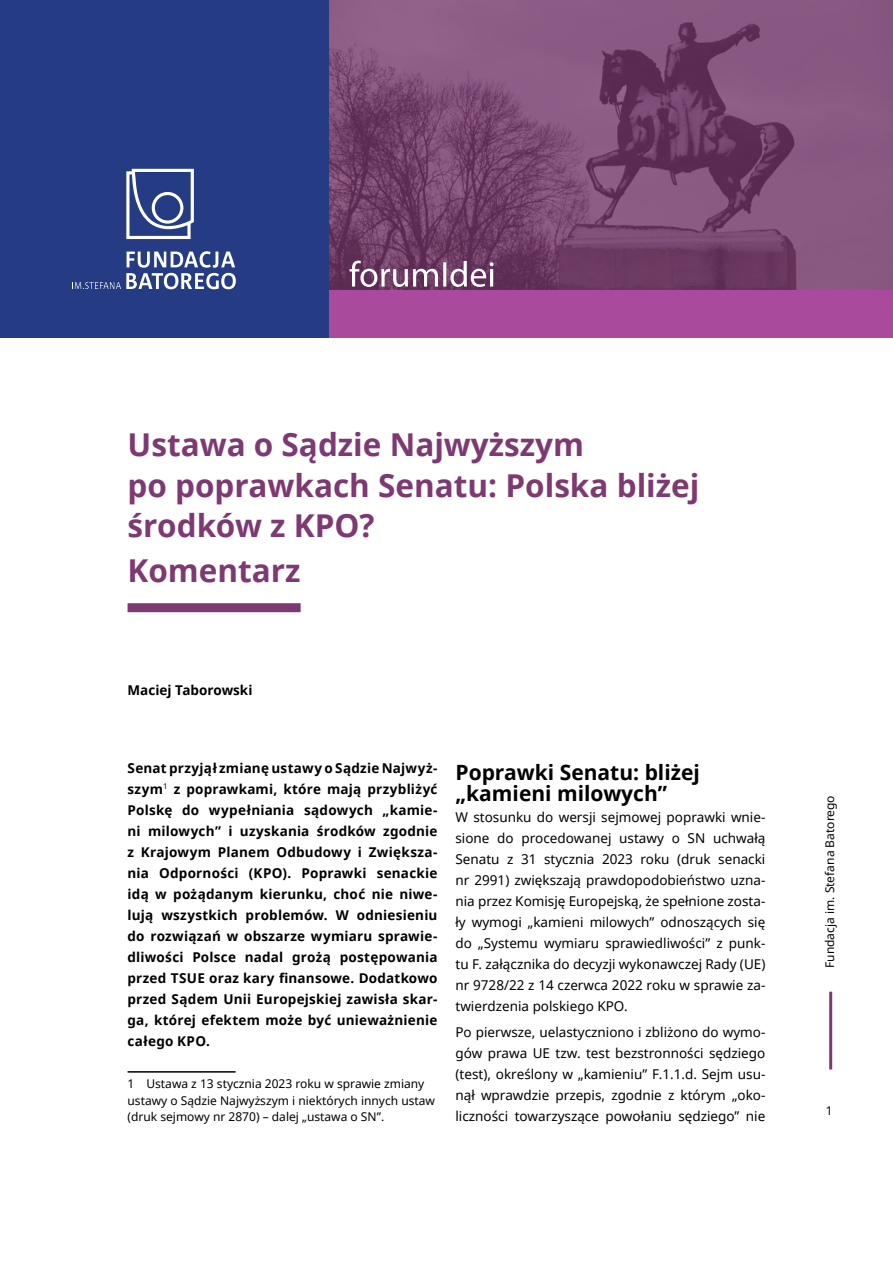
<style>
.page{position:relative;width:893px;height:1263px;background:#fff}
.page>*{position:absolute;margin:0;border:0;box-sizing:border-box;transform-origin:0 0}
.t1{font:700 31.5px/40.5px "Noto Sans";color:#7e3973}
.t2{font:700 21px/21px "Noto Sans";color:#000}
.t3{font:13.5px/21px "Noto Sans";color:#000;text-align:justify}
.t4{font:700 13.5px/21px "Noto Sans";letter-spacing:.015em;color:#000;text-align:justify}
.t5{font:12px/16.5px "Noto Sans";color:#000}
</style>
<div class="page">
<hr style="left:829px;top:992px;width:3px;height:77px;background:#7e3973">
<div style="left:128px;top:603px;width:173px;height:9px;background:#7e3973"></div>
<hr style="left:128px;top:1071px;width:108px;height:1px;background:#000">
<div style="left:0;top:195px;width:893px;height:143px;background:#a94a9c"></div>
<img style="left:328px;top:0;width:565px;height:289px">
<div style="left:0;top:0;width:328px;height:338px;background:#253b83"></div>
<svg style="left:72px;top:251px;width:164px;height:38px"></svg>
<svg style="left:126px;top:169px;width:68px;height:70px"></svg>
<svg style="left:350px;top:261px;width:144px;height:26px;background:#93708c"></svg>
<h1 class="t1" style="left:128px;top:424px;width:573px">Ustawa o Sądzie Najwyższym<br>po poprawkach Senatu: Polska bliżej środków z KPO?</h1>
<h1 class="t1" style="left:128px;top:550px;width:175px">Komentarz</h1>
<p class="t4" style="left:128px;top:679px;width:126px">Maciej Taborowski</p>
<p class="t4" style="left:128px;top:757px;width:311px">Senat przyjął zmianę ustawy o Sądzie Najwyż&shy;szym<sup>1</sup> z poprawkami, które mają przybliżyć Polskę do wypełniania sądowych „kamie&shy;ni milowych” i uzyskania środków zgodnie z Krajowym Planem Odbudowy i Zwiększa&shy;nia Odporności (KPO). Poprawki senackie idą w pożądanym kierunku, choć nie niwe&shy;lują wszystkich problemów. W odniesieniu do rozwiązań w obszarze wymiaru sprawie&shy;dliwości Polsce nadal grożą postępowania przed TSUE oraz kary finansowe. Dodatkowo przed Sądem Unii Europejskiej zawisła skar&shy;ga, której efektem może być unieważnienie całego KPO.</p>
<p class="t5" style="left:128px;top:1075px;width:309px">1 Ustawa z 13 stycznia 2023 roku w sprawie zmiany ustawy o Sądzie Najwyższym i niektórych innych ustaw (druk sejmowy nr 2870) – dalej „ustawa o SN”.</p>
<h2 class="t2" style="left:455px;top:761px;width:246px">Poprawki Senatu: bliżej „kamieni milowych”</h2>
<p class="t3" style="left:455px;top:806px;width:311px">W stosunku do wersji sejmowej poprawki wnie&shy;sione do procedowanej ustawy o SN uchwałą Senatu z 31 stycznia 2023 roku (druk senacki nr 2991) zwiększają prawdopodobieństwo uzna&shy;nia przez Komisję Europejską, że spełnione zosta&shy;ły wymogi „kamieni milowych” odnoszących się do „Systemu wymiaru sprawiedliwości” z punk&shy;tu F. załącznika do decyzji wykonawczej Rady (UE) nr 9728/22 z 14 czerwca 2022 roku w sprawie za&shy;twierdzenia polskiego KPO.</p>
<p class="t3" style="left:455px;top:1021px;width:311px">Po pierwsze, uelastyczniono i zbliżono do wymo&shy;gów prawa UE tzw. test bezstronności sędziego (test), określony w „kamieniu” F.1.1.d. Sejm usu&shy;nął wprawdzie przepis, zgodnie z którym „oko&shy;liczności towarzyszące powołaniu sędziego” nie</p>
<p class="t5" style="left:821px;top:968px;width:174px;rotate:-90deg">Fundacja im. Stefana Batorego</p>
<p class="t5" style="left:826px;top:1102px;width:8px">1</p>
</div>
